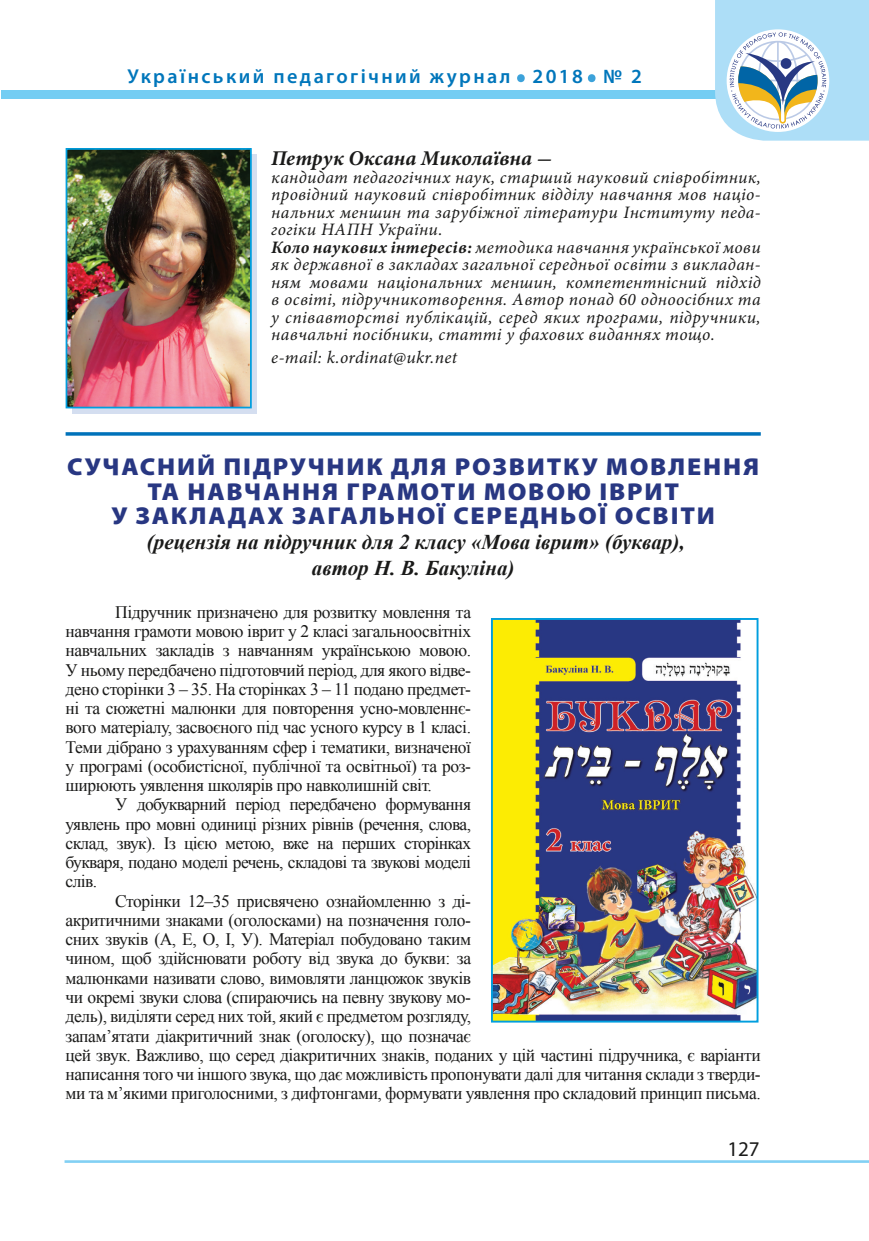
<style>
.page{position:relative;width:869px;height:1241px;background:#fff}
.page>*{position:absolute;margin:0;border:0;box-sizing:border-box;transform-origin:0 0}
.t1{font:600 50.4px "Myriad Pro";color:#3ca2da}
.t2{font:900 24.5px/24.5px "Myriad Pro";letter-spacing:.07em;color:#283782;text-align:center;scale:1.05 1}
.t3{font:italic 700 21px "Times New Roman";color:#1a1a19}
.t4{font:italic 700 21px "Minion Pro";color:#1a1a19}
.t5{font:21px "Myriad Pro";color:#1a1a19}
.t6{font:600 20.12px "Myriad Pro";letter-spacing:.12em;color:#0076bb}
.Стиль_абзаца_1222222{font:17.5px/19.2px "Times New Roman";letter-spacing:-.025em;color:#1a1a19;text-align:justify}
.t7{font:italic 17.5px/17.5px "Minion Pro";letter-spacing:.02em;color:#1a1a19;text-align:justify}
.s1{font-weight:700}
</style>
<div class="page">
<div style="left:1px;top:90px;width:867px;height:8px;background:#74cdf3"></div>
<hr style="left:64px;top:1159px;width:804px;height:3px;background:#82d0f4">
<svg style="left:714px;top:0;width:154px;height:141px"></svg>
<hr style="left:66px;top:432px;width:694px;height:3px;background:#0072ba">
<div style="left:72px;top:154px;width:184px;height:259px;background:#d4def0"></div>
<img style="left:69px;top:151px;width:180px;height:254px">
<div style="left:66px;top:148px;width:186px;height:260px;border:2px solid #009ede"></div>
<img style="left:493px;top:621px;width:262px;height:398px">
<div style="left:490px;top:618px;width:268px;height:404px;border:2px solid #009ede"></div>
<p class="t6" style="left:127px;top:64px;width:384px">Український педагогічний журнал</p>
<h1 class="t1" style="left:514px;top:33px;width:13px">.</h1>
<p class="t6" style="left:532px;top:64px;width:52px">2018</p>
<h1 class="t1" style="left:585px;top:33px;width:13px">.</h1>
<p class="t6" style="left:603px;top:64px;width:40px">№ 2</p>
<p class="t4" style="left:271px;top:143px;width:282px">Петрук Оксана Миколаївна -</p>
<p class="t7" style="left:271px;top:168px;width:491px">кандидат педагогічних наук, старший науковий співробітник, провідний науковий співробітник відділу навчання мов націо&shy;нальних меншин та зарубіжної літератури Інституту педа&shy;гогіки НАПН України.</p>
<p class="t7" style="left:271px;top:238px;width:491px"><span class="s1">Коло наукових інтересів:</span> методика навчання української мови як державної в закладах загальної середньої освіти з викладан&shy;ням мовами національних меншин, компетентнісний підхід в освіті, підручникотворення. Автор понад 60 одноосібних та у співавторстві публікацій, серед яких програми, підручники, навчальні посібники, статті у фахових виданнях тощо.</p>
<p class="t7" style="left:271px;top:348px;width:187px">e-mail: k.ordinat@ukr.net</p>
<p class="t2" style="left:67px;top:453px;width:660px">СУЧАСНИЙ ПІДРУЧНИК ДЛЯ РОЗВИТКУ МОВЛЕННЯ<br>ТА НАВЧАННЯ ГРАМОТИ МОВОЮ ІВРИТ</p>
<p class="t2" style="left:111px;top:502px;width:576px">У ЗАКЛАДАХ ЗАГАЛЬНОЇ СЕРЕДНЬОЇ ОСВІТИ</p>
<p class="t3" style="left:147px;top:527px;width:539px">(рецензія на підручник для 2 класу «Мова іврит» (буквар),</p>
<p class="t3" style="left:312px;top:552px;width:204px">автор Н. В. Бакуліна)</p>
<p class="Стиль_абзаца_1222222" style="left:66px;top:602px;width:407px;text-indent:50px">Підручник призначено для розвитку мовлення та навчання грамоти мовою іврит у 2 класі загальноосвітніх навчальних закладів з навчанням українською мовою.<br>У ньому передбачено підготовчий період, для якого відве&shy;дено сторінки 3 – 35. На сторінках 3 – 11 подано предмет&shy;ні та сюжетні малюнки для повторення усно-мовленнє&shy;вого матеріалу, засвоєного під час усного курсу в 1 класі.<br>Теми дібрано з урахуванням сфер і тематики, визначеної у програмі (особистісної, публічної та освітньої) та роз&shy;ширюють уявлення школярів про навколишній світ.</p>
<p class="Стиль_абзаца_1222222" style="left:66px;top:794px;width:407px;text-indent:50px">У добукварний період передбачено формування уявлень про мовні одиниці різних рівнів (речення, слова, склад, звук). Із цією метою, вже на перших сторінках букваря, подано моделі речень, складові та звукові моделі слів.</p>
<p class="Стиль_абзаца_1222222" style="left:66px;top:890px;width:696px;text-align:left;text-indent:50px">Сторінки 12–35 присвячено ознайомленню з ді-<br>акритичними знаками (оголосками) на позначення голо-<br>сних звуків (А, Е, О, І, У). Матеріал побудовано таким<br>чином, щоб здійснювати роботу від звука до букви: за<br>малюнками називати слово, вимовляти ланцюжок звуків<br>чи окремі звуки слова (спираючись на певну звукову мо-<br>дель), виділяти серед них той, який є предметом розгляду,<br>запам’ятати діакритичний знак (оголоску), що позначає<br>цей звук. Важливо, що серед діакритичних знаків, поданих у цій частині підручника, є варіанти написання того чи іншого звука, що дає можливість пропонувати далі для читання склади з тверди&shy;ми та м’якими приголосними, з дифтонгами, формувати уявлення про складовий принцип письма.</p>
<p class="t5" style="left:727px;top:1135px;width:34px">127</p>
</div>
